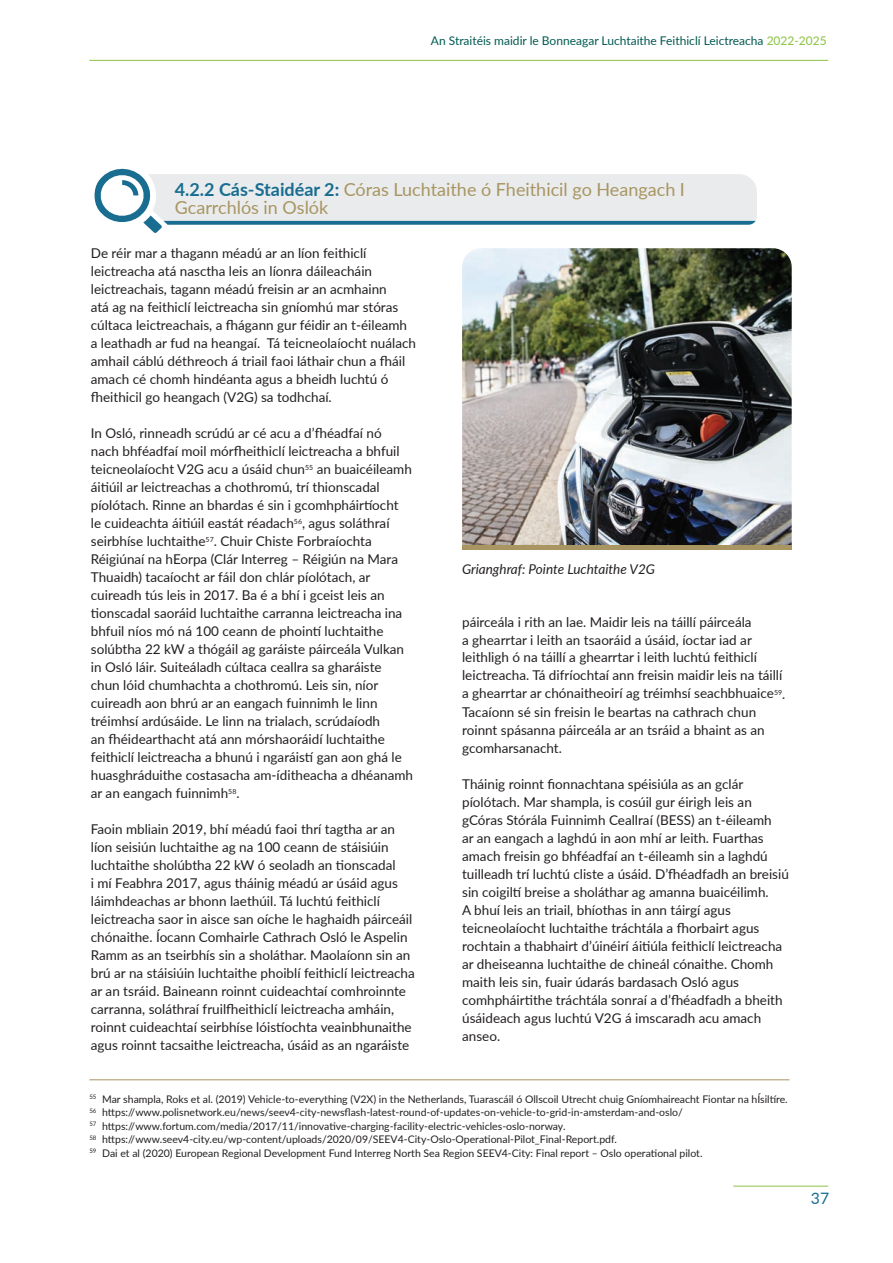
<style>
.page{position:relative;width:893px;height:1263px;background:#fff}
.page>*{position:absolute;margin:0;border:0;box-sizing:border-box;transform-origin:0 0}
.t1{font:18px/18px "Lato";color:#a89561}
.t2{font:15.75px "Lato";color:#186d91}
.t3{font:13.5px/18px "Lato";color:#231f20}
.t4{font:italic 13.5px "Lato";color:#231f20}
.t5{font:12px "Lato";color:#005951}
.t6{font:10.5px/13.5px "Lato";color:#231f20}
.s1{color:#8ac341}
.s2{font-weight:700;color:#186d91}
</style>
<div class="page">
<hr style="left:89px;top:60px;width:739px;height:1px;background:#8ac341">
<hr style="left:733px;top:1186px;width:95px;height:1px;background:#8ac341">
<hr style="left:89px;top:1079px;width:700px;height:1px;background:#a89561">
<img style="left:462px;top:248px;width:330px;height:297px">
<div style="left:462px;top:545px;width:330px;height:5px;background:#a89561"></div>
<svg style="left:94px;top:168px;width:663px;height:65px"></svg>
<p class="t5" style="left:431px;top:32px;width:397px">An Straitéis maidir le Bonneagar Luchtaithe Feithiclí Leictreacha <span class="s1">2022-2025</span></p>
<h1 class="t1" style="left:175px;top:179px;width:512px"><span class="s2">4.2.2 Cás-Staidéar 2:</span> Córas Luchtaithe ó Fheithicil go Heangach I<br>Gcarrchlós in Oslók</h1>
<p class="t3" style="left:91px;top:243px;width:327px">De réir mar a thagann méadú ar an líon feithiclí leictreacha atá nasctha leis an líonra dáileacháin leictreachais, tagann méadú freisin ar an acmhainn<br>atá ag na feithiclí leictreacha sin gníomhú mar stóras cúltaca leictreachais, a fhágann gur féidir an t-éileamh a leathadh ar fud na heangaí. Tá teicneolaíocht nuálach amhail cáblú déthreoch á triail faoi láthair chun a fháil amach cé chomh hindéanta agus a bheidh luchtú ó fheithicil go heangach (V2G) sa todhchaí.</p>
<p class="t3" style="left:91px;top:423px;width:324px">In Osló, rinneadh scrúdú ar cé acu a d’fhéadfaí nó nach bhféadfaí moil mórfheithiclí leictreacha a bhfuil teicneolaíocht V2G acu a úsáid chun<sup>55</sup> an buaicéileamh áitiúil ar leictreachas a chothromú, trí thionscadal píolótach. Rinne an bhardas é sin i gcomhpháirtíocht<br>le cuideachta áitiúil eastát réadach<sup>56</sup>, agus soláthraí seirbhíse luchtaithe<sup>57</sup>. Chuir Chiste Forbraíochta Réigiúnaí na hEorpa (Clár Interreg – Réigiún na Mara Thuaidh) tacaíocht ar fáil don chlár píolótach, ar cuireadh tús leis in 2017. Ba é a bhí i gceist leis an tionscadal saoráid luchtaithe carranna leictreacha ina bhfuil níos mó ná 100 ceann de phointí luchtaithe solúbtha 22 kW a thógáil ag garáiste páirceála Vulkan in Osló láir. Suiteáladh cúltaca ceallra sa gharáiste chun lóid chumhachta a chothromú. Leis sin, níor cuireadh aon bhrú ar an eangach fuinnimh le linn tréimhsí ardúsáide. Le linn na trialach, scrúdaíodh<br>an fhéidearthacht atá ann mórshaoráidí luchtaithe feithiclí leictreacha a bhunú i ngaráistí gan aon ghá le huasghráduithe costasacha am-íditheacha a dhéanamh ar an eangach fuinnimh<sup>58</sup>.</p>
<p class="t3" style="left:91px;top:819px;width:326px">Faoin mbliain 2019, bhí méadú faoi thrí tagtha ar an líon seisiún luchtaithe ag na 100 ceann de stáisiúin luchtaithe sholúbtha 22 kW ó seoladh an tionscadal<br>i mí Feabhra 2017, agus tháinig méadú ar úsáid agus láimhdeachas ar bhonn laethúil. Tá luchtú feithiclí leictreacha saor in aisce san oíche le haghaidh páirceáil chónaithe. Íocann Comhairle Cathrach Osló le Aspelin Ramm as an tseirbhís sin a sholáthar. Maolaíonn sin an brú ar na stáisiúin luchtaithe phoiblí feithiclí leictreacha ar an tsráid. Baineann roinnt cuideachtaí comhroinnte carranna, soláthraí fruilfheithiclí leictreacha amháin, roinnt cuideachtaí seirbhíse lóistíochta veainbhunaithe agus roinnt tacsaithe leictreacha, úsáid as an ngaráiste</p>
<p class="t4" style="left:462px;top:559px;width:194px">Grianghraf: Pointe Luchtaithe V2G</p>
<p class="t3" style="left:462px;top:612px;width:325px">páirceála i rith an lae. Maidir leis na táillí páirceála<br>a ghearrtar i leith an tsaoráid a úsáid, íoctar iad ar leithligh ó na táillí a ghearrtar i leith luchtú feithiclí leictreacha. Tá difríochtaí ann freisin maidir leis na táillí a ghearrtar ar chónaitheoirí ag tréimhsí seachbhuaice<sup>59</sup>.<br>Tacaíonn sé sin freisin le beartas na cathrach chun roinnt spásanna páirceála ar an tsráid a bhaint as an gcomharsanacht.</p>
<p class="t3" style="left:462px;top:774px;width:328px">Tháinig roinnt fionnachtana spéisiúla as an gclár píolótach. Mar shampla, is cosúil gur éirigh leis an gCóras Stórála Fuinnimh Ceallraí (BESS) an t-éileamh<br>ar an eangach a laghdú in aon mhí ar leith. Fuarthas amach freisin go bhféadfaí an t-éileamh sin a laghdú tuilleadh trí luchtú cliste a úsáid. D’fhéadfadh an breisiú sin coigiltí breise a sholáthar ag amanna buaicéilimh.<br>A bhuí leis an triail, bhíothas in ann táirgí agus teicneolaíocht luchtaithe tráchtála a fhorbairt agus rochtain a thabhairt d’úinéirí áitiúla feithiclí leictreacha ar dheiseanna luchtaithe de chineál cónaithe. Chomh maith leis sin, fuair údarás bardasach Osló agus comhpháirtithe tráchtála sonraí a d’fhéadfadh a bheith úsáideach agus luchtú V2G á imscaradh acu amach anseo.</p>
<p class="t6" style="left:89px;top:1091px;width:700px"><sup>55</sup> Mar shampla, Roks et al. (2019) Vehicle-to-everything (V2X) in the Netherlands, Tuarascáil ó Ollscoil Utrecht chuig Gníomhaireacht Fiontar na hÍsiltíre.<br><sup>56</sup> https://www.polisnetwork.eu/news/seev4-city-newsflash-latest-round-of-updates-on-vehicle-to-grid-in-amsterdam-and-oslo/<br><sup>57</sup> https://www.fortum.com/media/2017/11/innovative-charging-facility-electric-vehicles-oslo-norway.<br><sup>58</sup> https://www.seev4-city.eu/wp-content/uploads/2020/09/SEEV4-City-Oslo-Operational-Pilot_Final-Report.pdf.<br><sup>59</sup> Dai et al (2020) European Regional Development Fund Interreg North Sea Region SEEV4-City: Final report – Oslo operational pilot.</p>
<p class="t2" style="left:811px;top:1187px;width:20px">37</p>
</div>
